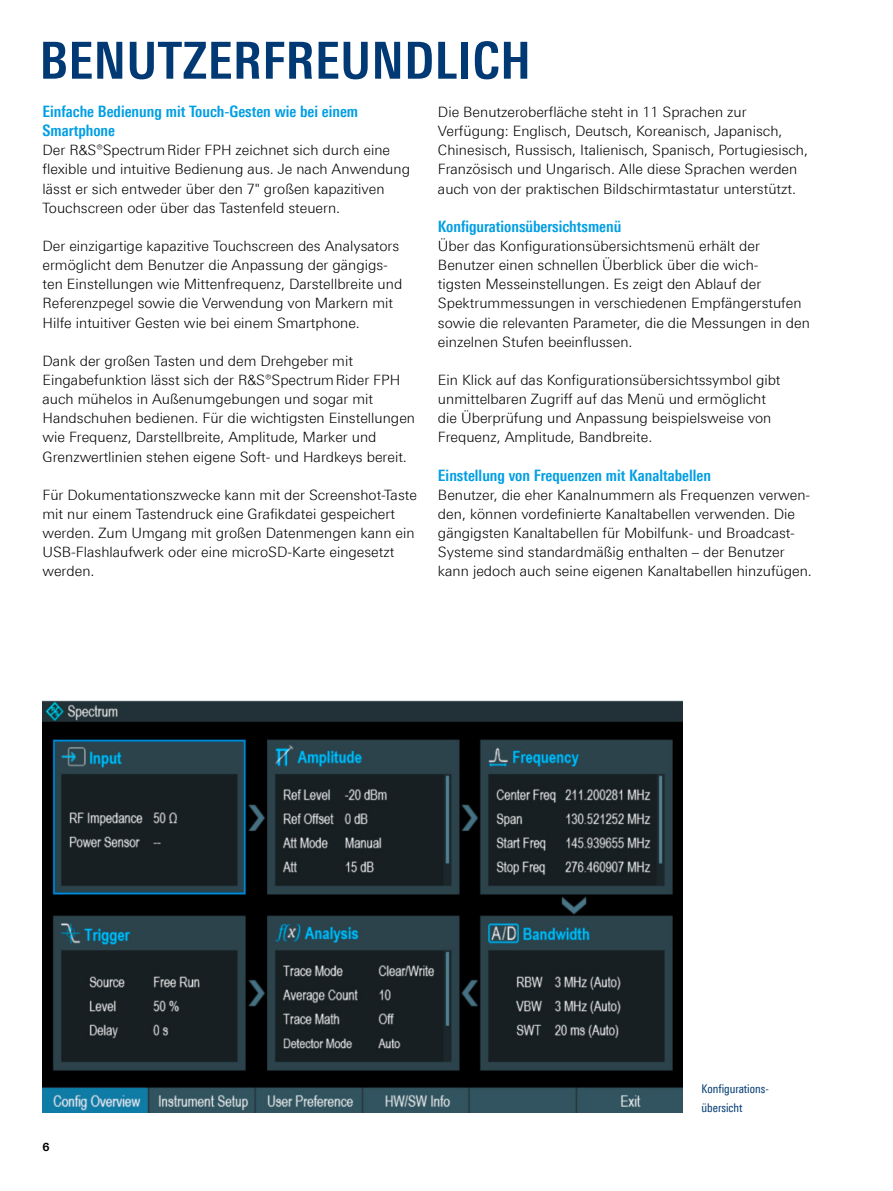
<style>
.page{position:relative;width:893px;height:1191px;background:#fff}
.page>*{position:absolute;margin:0;border:0;box-sizing:border-box;transform-origin:0 0}
.Seiten_Headline_34Pt{font:700 51px "Linotype Univers 620 Cn";letter-spacing:.01em;color:#003973}
.Absatzfett_cyan{font:700 15.75px/19.2px "Linotype Univers 620 Cn";color:#009ee3}
.Haupttext{font:300 14.25px/19.2px "Linotype Univers 330";color:#000}
.Haupttext_ohne_Absta{font:300 14.25px/19.2px "Linotype Univers 330";color:#000}
.Bildunterschrift{font:12px/19.2px "Linotype Univers 420 Cn";color:#003973}
.t1{font:700 11.25px "Linotype Univers 630";color:#000}
</style>
<div class="page">
<img style="left:43px;top:701px;width:639px;height:411px">
<p class="Seiten_Headline_34Pt" style="left:40px;top:30px;width:493px">BENUTZERFREUNDLICH</p>
<p class="Absatzfett_cyan" style="left:43px;top:102px;width:317px">Einfache Bedienung mit Touch-Gesten wie bei einem<br>Smartphone</p>
<p class="Haupttext_ohne_Absta" style="left:43px;top:140px;width:369px">Der R&amp;S®SpectrumRider FPH zeichnet sich durch eine flexible und intuitive Bedienung aus. Je nach Anwendung lässt er sich entweder über den 7" großen kapazitiven Touchscreen oder über das Tastenfeld steuern.</p>
<p class="Haupttext" style="left:43px;top:236px;width:361px">Der einzigartige kapazitive Touchscreen des Analysators ermöglicht dem Benutzer die Anpassung der gängigs&shy;ten Einstellungen wie Mittenfrequenz, Darstellbreite und Referenzpegel sowie die Verwendung von Markern mit Hilfe intuitiver Gesten wie bei einem Smartphone.</p>
<p class="Haupttext" style="left:43px;top:351px;width:374px">Dank der großen Tasten und dem Drehgeber mit Eingabefunktion lässt sich der R&amp;S®SpectrumRider FPH auch mühelos in Außenumgebungen und sogar mit Handschuhen bedienen. Für die wichtigsten Einstellungen wie Frequenz, Darstellbreite, Amplitude, Marker und Grenzwertlinien stehen eigene Soft- und Hardkeys bereit.</p>
<p class="Haupttext" style="left:43px;top:485px;width:376px">Für Dokumentationszwecke kann mit der Screenshot-Taste mit nur einem Tastendruck eine Grafikdatei gespeichert werden. Zum Umgang mit großen Datenmengen kann ein USB-Flashlaufwerk oder eine microSD-Karte eingesetzt werden.</p>
<p class="Haupttext" style="left:438px;top:102px;width:372px">Die Benutzeroberfläche steht in 11 Sprachen zur Verfügung: Englisch, Deutsch, Koreanisch, Japanisch, Chinesisch, Russisch, Italienisch, Spanisch, Portugiesisch, Französisch und Ungarisch. Alle diese Sprachen werden auch von der praktischen Bildschirmtastatur unterstützt.</p>
<p class="Absatzfett_cyan" style="left:438px;top:216px;width:185px">Konfigurationsübersichtsmenü</p>
<p class="Haupttext_ohne_Absta" style="left:438px;top:236px;width:373px">Über das Konfigurationsübersichtsmenü erhält der Benutzer einen schnellen Überblick über die wich-<br>tigsten Messeinstellungen. Es zeigt den Ablauf der Spektrummessungen in verschiedenen Empfängerstufen sowie die relevanten Parameter, die die Messungen in den einzelnen Stufen beeinflussen.</p>
<p class="Haupttext" style="left:438px;top:370px;width:344px">Ein Klick auf das Konfigurationsübersichtssymbol gibt unmittelbaren Zugriff auf das Menü und ermöglicht die Überprüfung und Anpassung beispielsweise von Frequenz, Amplitude, Bandbreite.</p>
<p class="Absatzfett_cyan" style="left:438px;top:465px;width:274px">Einstellung von Frequenzen mit Kanaltabellen</p>
<p class="Haupttext_ohne_Absta" style="left:438px;top:485px;width:375px">Benutzer, die eher Kanalnummern als Frequenzen verwen&shy;den, können vordefinierte Kanaltabellen verwenden. Die gängigsten Kanaltabellen für Mobilfunk- und Broadcast-Systeme sind standardmäßig enthalten – der Benutzer kann jedoch auch seine eigenen Kanaltabellen hinzufügen.</p>
<p class="t1" style="left:43px;top:1139px;width:9px">6</p>
<p class="Bildunterschrift" style="left:702px;top:1079px;width:68px">Konfigurations&shy;übersicht</p>
</div>
